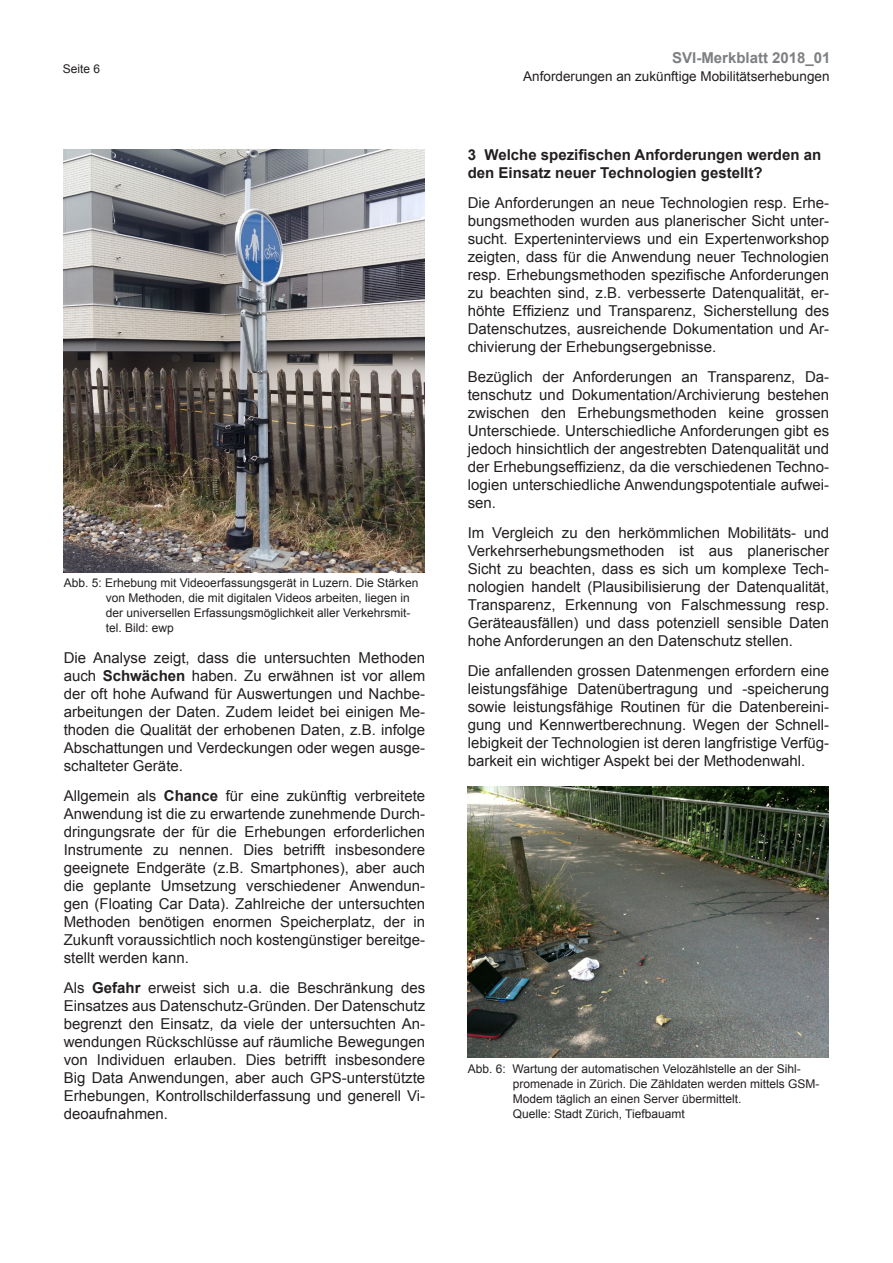
<style>
.page{position:relative;width:893px;height:1263px;background:#fff}
.page>*{position:absolute;margin:0;border:0;box-sizing:border-box;transform-origin:0 0}
.Lauftext{font:15px/18px "Arial";color:#231f20;text-align:justify}
.Überschrift_1{font:700 15px/18px "Arial";color:#231f20}
.t1{font:700 15px "Arial";color:#7d7f82}
.t2{font:13.5px "Arial";color:#231f20}
.Bilduntertitel{font:12px "Arial";color:#231f20}
.s1{font-weight:700}
</style>
<div class="page">
<img style="left:64px;top:149px;width:361px;height:423px">
<img style="left:468px;top:787px;width:361px;height:270px">
<p class="Bilduntertitel" style="left:63px;top:60px;width:39px">Seite 6</p>
<p class="Bilduntertitel" style="left:64px;top:575px;width:356px">Abb. 5: Erhebung mit Videoerfassungsgerät in Luzern. Die Stärken</p>
<p class="Bilduntertitel" style="left:106px;top:590px;width:305px">von Methoden, die mit digitalen Videos arbeiten, liegen in</p>
<p class="Bilduntertitel" style="left:106px;top:605px;width:306px">der universellen Erfassungsmöglichkeit aller Verkehrsmit-</p>
<p class="Bilduntertitel" style="left:106px;top:620px;width:70px">tel. Bild: ewp</p>
<p class="Lauftext" style="left:64px;top:649px;width:363px">Die Analyse zeigt, dass die untersuchten Methoden auch <span class="s1">Schwächen</span> haben. Zu erwähnen ist vor allem der oft hohe Aufwand für Auswertungen und Nachbe&shy;arbeitungen der Daten. Zudem leidet bei einigen Me&shy;thoden die Qualität der erhobenen Daten, z.B. infolge Abschattungen und Verdeckungen oder wegen ausge&shy;schalteter Geräte.</p>
<p class="Lauftext" style="left:64px;top:787px;width:363px">Allgemein als <span class="s1">Chance</span> für eine zukünftig verbreitete Anwendung ist die zu erwartende zunehmende Durch&shy;dringungsrate der für die Erhebungen erforderlichen Instrumente zu nennen. Dies betrifft insbesondere geeignete Endgeräte (z.B. Smartphones), aber auch die geplante Umsetzung verschiedener Anwendun&shy;gen (Floating Car Data). Zahlreiche der untersuchten Methoden benötigen enormen Speicherplatz, der in Zukunft voraussichtlich noch kostengünstiger bereitge&shy;stellt werden kann.</p>
<p class="Lauftext" style="left:64px;top:979px;width:363px">Als <span class="s1">Gefahr</span> erweist sich u.a. die Beschränkung des Einsatzes aus Datenschutz-Gründen. Der Datenschutz begrenzt den Einsatz, da viele der untersuchten An&shy;wendungen Rückschlüsse auf räumliche Bewegungen von Individuen erlauben. Dies betrifft insbesondere Big Data Anwendungen, aber auch GPS-unterstützte Erhebungen, Kontrollschilderfassung und generell Vi&shy;deoaufnahmen.</p>
<p class="t1" style="left:672px;top:48px;width:160px">SVI-Merkblatt 2018_01</p>
<p class="t2" style="left:523px;top:68px;width:308px">Anforderungen an zukünftige Mobilitätserhebungen</p>
<p class="Überschrift_1" style="left:468px;top:146px;width:355px">3 Welche spezifischen Anforderungen werden an den Einsatz neuer Technologien gestellt?</p>
<p class="Lauftext" style="left:468px;top:194px;width:363px">Die Anforderungen an neue Technologien resp. Erhe&shy;bungsmethoden wurden aus planerischer Sicht unter&shy;sucht. Experteninterviews und ein Expertenworkshop zeigten, dass für die Anwendung neuer Technologien resp. Erhebungsmethoden spezifische Anforderungen zu beachten sind, z.B. verbesserte Datenqualität, er&shy;höhte Effizienz und Transparenz, Sicherstellung des Datenschutzes, ausreichende Dokumentation und Ar&shy;chivierung der Erhebungsergebnisse.</p>
<p class="Lauftext" style="left:468px;top:368px;width:363px">Bezüglich der Anforderungen an Transparenz, Da&shy;tenschutz und Dokumentation/Archivierung bestehen zwischen den Erhebungsmethoden keine grossen Unterschiede. Unterschiedliche Anforderungen gibt es jedoch hinsichtlich der angestrebten Datenqualität und der Erhebungseffizienz, da die verschiedenen Techno&shy;logien unterschiedliche Anwendungspotentiale aufwei&shy;sen.</p>
<p class="Lauftext" style="left:468px;top:524px;width:363px">Im Vergleich zu den herkömmlichen Mobilitäts- und Verkehrserhebungsmethoden ist aus planerischer Sicht zu beachten, dass es sich um komplexe Tech&shy;nologien handelt (Plausibilisierung der Datenqualität, Transparenz, Erkennung von Falschmessung resp.<br>Geräteausfällen) und dass potenziell sensible Daten hohe Anforderungen an den Datenschutz stellen.</p>
<p class="Lauftext" style="left:468px;top:662px;width:363px">Die anfallenden grossen Datenmengen erfordern eine leistungsfähige Datenübertragung und -speicherung sowie leistungsfähige Routinen für die Datenbereini&shy;gung und Kennwertberechnung. Wegen der Schnell&shy;lebigkeit der Technologien ist deren langfristige Verfüg&shy;barkeit ein wichtiger Aspekt bei der Methodenwahl.</p>
<p class="Bilduntertitel" style="left:468px;top:1060px;width:335px">Abb. 6: Wartung der automatischen Velozählstelle an der Sihl-</p>
<p class="Bilduntertitel" style="left:513px;top:1075px;width:308px">promenade in Zürich. Die Zähldaten werden mittels GSM-</p>
<p class="Bilduntertitel" style="left:513px;top:1090px;width:230px">Modem täglich an einen Server übermittelt.</p>
<p class="Bilduntertitel" style="left:513px;top:1105px;width:174px">Quelle: Stadt Zürich, Tiefbauamt</p>
</div>
